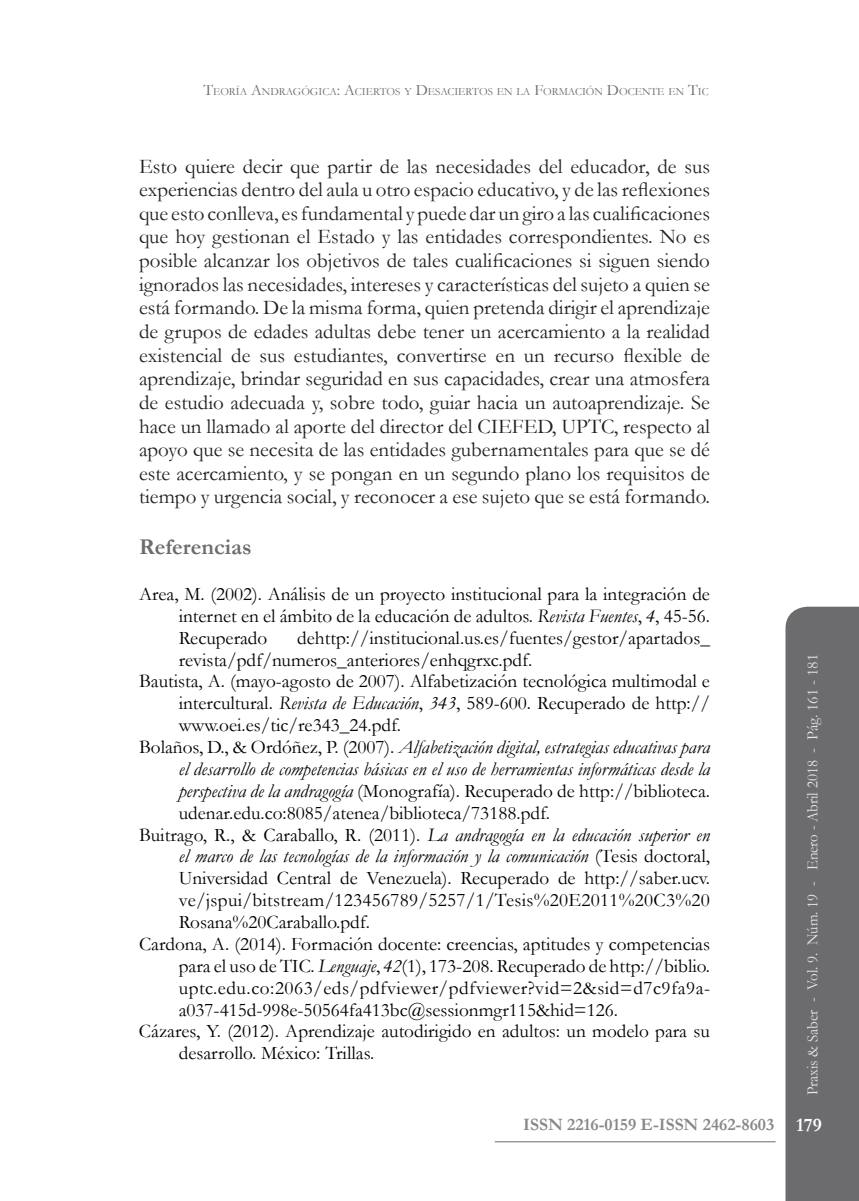
<style>
.page{position:relative;width:859px;height:1201px;background:#fff}
.page>*{position:absolute;margin:0;border:0;box-sizing:border-box;transform-origin:0 0}
.t1{font:700 22.75px "Garamond";color:#6c6c6e}
.t2{font:21px/23.6px "Garamond";color:#231f20;text-align:justify}
.t3{font:19.25px/21.9px "Garamond";color:#000;text-align:justify}
.t4{font:italic 19.25px "Garamond";color:#000}
.t5{font:19.25px "Garamond";letter-spacing:.025em;color:#000}
.t6{font:700 19.25px "Garamond";color:#fff}
.t7{font:700 17.5px "Garamond";color:#888}
.t8{font:15.75px "Garamond";color:#e6e7e9;scale:.95 1}
.t9{font:11.03px "Garamond";color:#6c6c6e}
.s1{font-size:15.75px}
.s2{font-style:italic}
.s3{font-style:normal}
</style>
<div class="page">
<div style="left:785px;top:606px;width:73px;height:594px;background:#6c6c6e"></div>
<hr style="left:494px;top:1141px;width:281px;height:1px;background:#6c6c6e">
<p class="t9" style="left:203px;top:84px;width:506px"><span class="s1">T</span>EORÍA <span class="s1">A</span>NDRAGÓGICA<span class="s1">: A</span>CIERTOS Y <span class="s1">D</span>ESACIERTOS EN LA <span class="s1">F</span>ORMACIÓN <span class="s1">D</span>OCENTE EN <span class="s1">T</span>IC</p>
<p class="t2" style="left:139px;top:154px;width:572px">Esto quiere decir que partir de las necesidades del educador, de sus experiencias dentro del aula u otro espacio educativo, y de las reflexiones que esto conlleva, es fundamental y puede dar un giro a las cualificaciones que hoy gestionan el Estado y las entidades correspondientes. No es posible alcanzar los objetivos de tales cualificaciones si siguen siendo ignorados las necesidades, intereses y características del sujeto a quien se está formando. De la misma forma, quien pretenda dirigir el aprendizaje de grupos de edades adultas debe tener un acercamiento a la realidad existencial de sus estudiantes, convertirse en un recurso flexible de aprendizaje, brindar seguridad en sus capacidades, crear una atmosfera de estudio adecuada y, sobre todo, guiar hacia un autoaprendizaje. Se hace un llamado al aporte del director del CIEFED, UPTC, respecto al apoyo que se necesita de las entidades gubernamentales para que se dé este acercamiento, y se pongan en un segundo plano los requisitos de tiempo y urgencia social, y reconocer a ese sujeto que se está formando.</p>
<p class="t1" style="left:139px;top:531px;width:114px">Referencias</p>
<p class="t3" style="left:179px;top:582px;width:532px;text-indent:-40px">Area, M. (2002). Análisis de un proyecto institucional para la integración de internet en el ámbito de la educación de adultos. <span class="s2">Revista Fuentes</span>, <span class="s2">4</span>, 45-56.<br>Recuperado</p>
<p class="t3" style="left:297px;top:626px;width:414px">dehttp://institucional.us.es/fuentes/gestor/apartados_</p>
<p class="t3" style="left:179px;top:648px;width:355px">revista/pdf/numeros_anteriores/enhqgrxc.pdf.</p>
<p class="t3" style="left:139px;top:670px;width:572px">Bautista, A. (mayo-agosto de 2007). Alfabetización tecnológica multimodal e</p>
<p class="t3" style="left:179px;top:692px;width:532px">intercultural. <span class="s2">Revista de Educación</span>, <span class="s2">343</span>, 589-600. Recuperado de http://</p>
<p class="t3" style="left:179px;top:713px;width:224px">www.oei.es/tic/re343_24.pdf.</p>
<p class="t4" style="left:139px;top:734px;width:572px"><span class="s3">Bolaños, D., &amp; Ordóñez, P. (2007).</span> Alfabetización digital, estrategias educativas para</p>
<p class="t4" style="left:179px;top:755px;width:532px">el desarrollo de competencias básicas en el uso de herramientas informáticas desde la</p>
<p class="t3" style="left:179px;top:779px;width:532px"><span class="s2">perspectiva de la andragogía</span> (Monografía). Recuperado de http://biblioteca.</p>
<p class="t3" style="left:179px;top:801px;width:373px">udenar.edu.co:8085/atenea/biblioteca/73188.pdf.</p>
<p class="t4" style="left:139px;top:821px;width:572px"><span class="s3">Buitrago, R., &amp; Caraballo, R. (2011).</span> La andragogía en la educación superior en</p>
<p class="t4" style="left:179px;top:843px;width:532px">el marco de las tecnologías de la información y la comunicación <span class="s3">(Tesis doctoral,</span></p>
<p class="t3" style="left:179px;top:866px;width:532px">Universidad Central de Venezuela). Recuperado de http://saber.ucv.</p>
<p class="t3" style="left:179px;top:888px;width:532px">ve/jspui/bitstream/123456789/5257/1/Tesis%20E2011%20C3%20</p>
<p class="t3" style="left:179px;top:910px;width:193px">Rosana%20Caraballo.pdf.</p>
<p class="t3" style="left:139px;top:932px;width:572px">Cardona, A. (2014). Formación docente: creencias, aptitudes y competencias</p>
<p class="t3" style="left:179px;top:954px;width:532px">para el uso de TIC. <span class="s2">Lenguaje</span>, <span class="s2">42</span>(1), 173-208. Recuperado de http://biblio.</p>
<p class="t5" style="left:179px;top:974px;width:532px">uptc.edu.co:2063/eds/pdfviewer/pdfviewer?vid=2&amp;sid=d7c9fa9a-</p>
<p class="t3" style="left:179px;top:998px;width:441px">a037-415d-998e-50564fa413bc@sessionmgr115&amp;hid=126.</p>
<p class="t3" style="left:139px;top:1020px;width:572px">Cázares, Y. (2012). Aprendizaje autodirigido en adultos: un modelo para su</p>
<p class="t3" style="left:179px;top:1041px;width:197px">desarrollo. México: Trillas.</p>
<p class="t7" style="left:523px;top:1112px;width:252px">ISSN 2216-0159 E-ISSN 2462-8603</p>
<p class="t8" style="left:801px;top:1095px;width:466px;rotate:-90deg">Praxis &amp; Saber - Vol. 9. Núm. 19 - Enero - Abril 2018 - Pág. 161 - 181</p>
<p class="t6" style="left:795px;top:1112px;width:27px">179</p>
</div>
